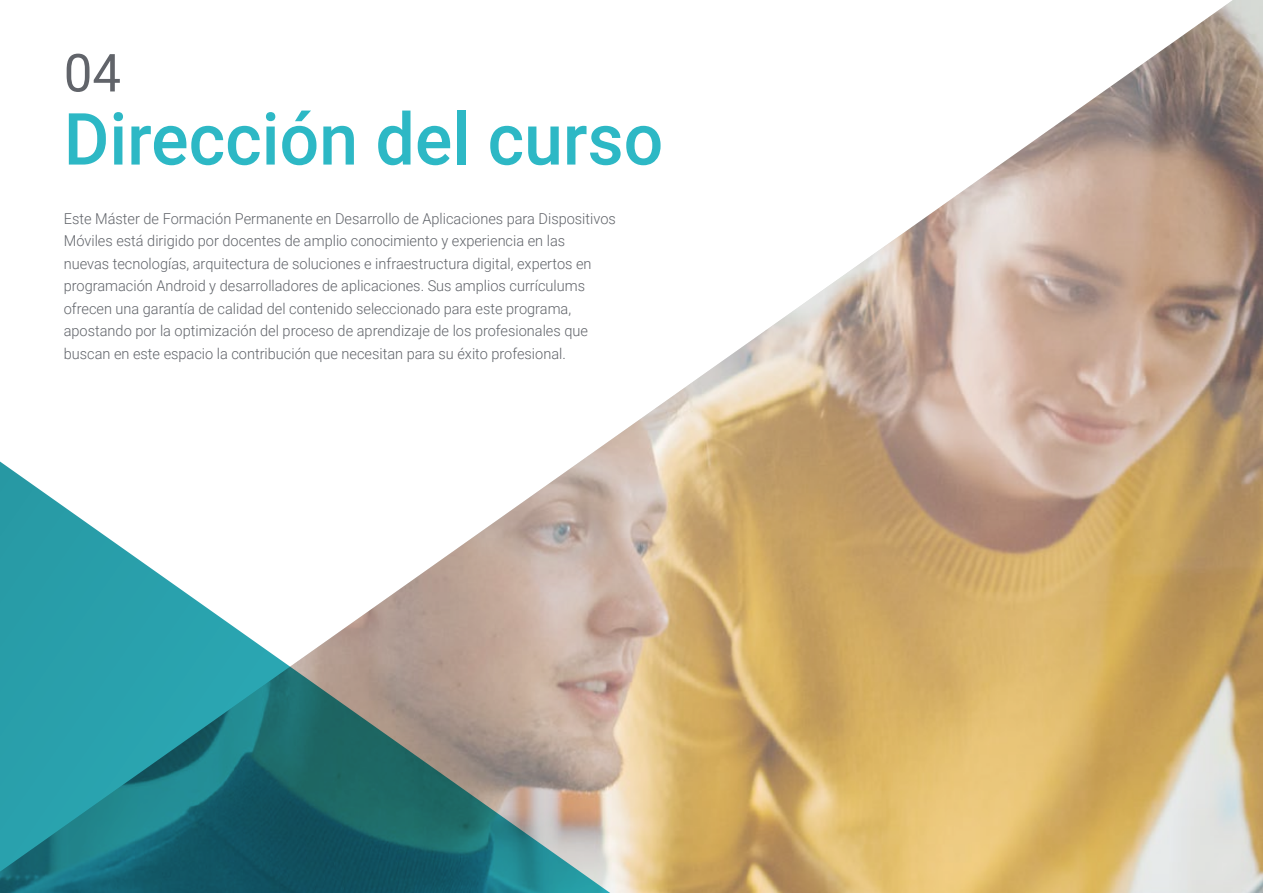
<style>
.page{position:relative;width:1263px;height:893px;background:#fff}
.page>*{position:absolute;margin:0;border:0;box-sizing:border-box;transform-origin:0 0}
.t1{font:500 72px "Roboto";color:#2db8c5}
.t2{font:52.5px "Roboto";color:#61646a}
.t3{font:300 15px/22.5px "Roboto";color:#61646a}
</style>
<div class="page">
<img style="left:602px;top:0;width:661px;height:893px">
<svg style="left:0;top:446px;width:640px;height:447px"></svg>
<h2 class="t2" style="left:64px;top:36px;width:59px">04</h2>
<h1 class="t1" style="left:64px;top:89px;width:601px">Dirección del curso</h1>
<p class="t3" style="left:64px;top:207px;width:554px">Este Máster de Formación Permanente en Desarrollo de Aplicaciones para Dispositivos Móviles está dirigido por docentes de amplio conocimiento y experiencia en las<br>nuevas tecnologías, arquitectura de soluciones e infraestructura digital, expertos en programación Android y desarrolladores de aplicaciones. Sus amplios currículums ofrecen una garantía de calidad del contenido seleccionado para este programa, apostando por la optimización del proceso de aprendizaje de los profesionales que buscan en este espacio la contribución que necesitan para su éxito profesional.</p>
</div>
